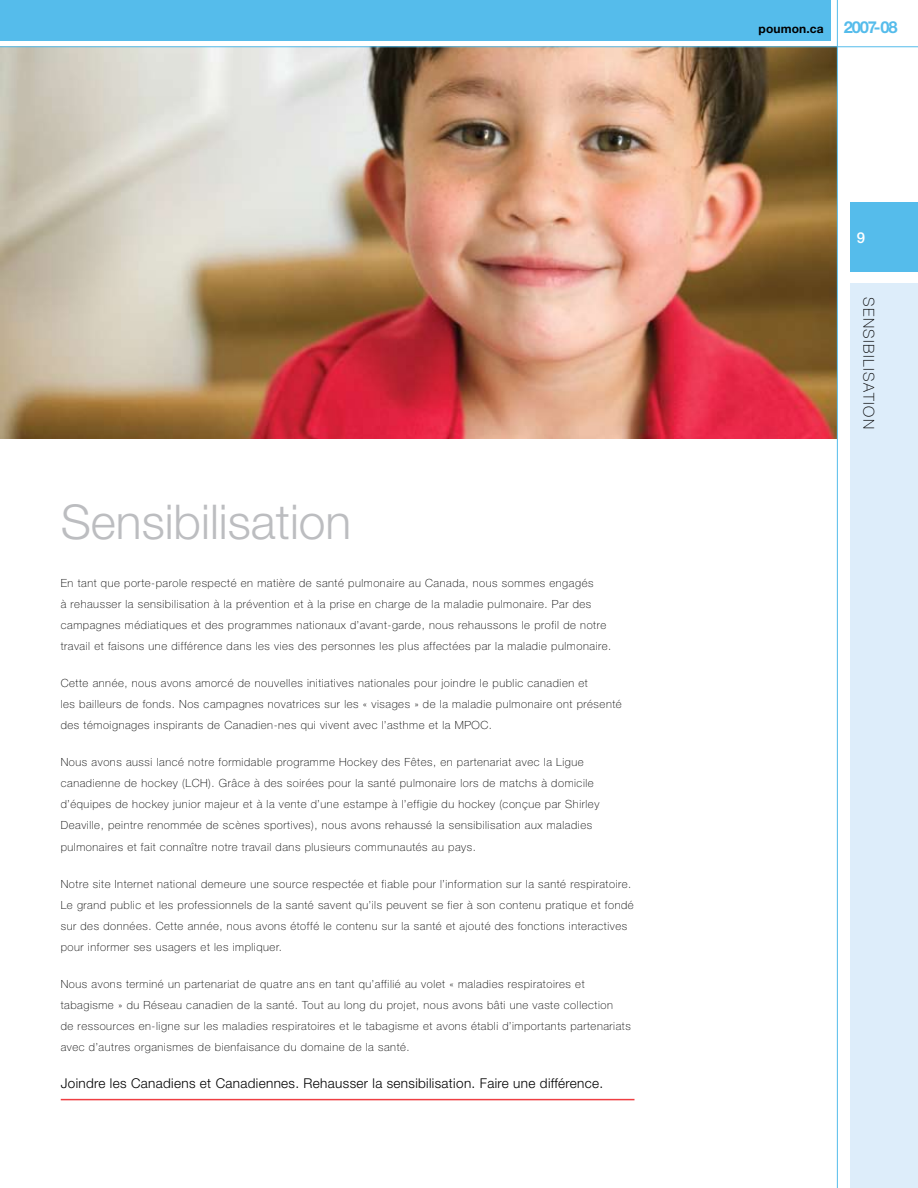
<style>
.page{position:relative;width:918px;height:1188px;background:#fff}
.page>*{position:absolute;margin:0;border:0;box-sizing:border-box;transform-origin:0 0}
.t1{font:300 48px "Helvetica Neue";color:#bcbdc0}
.t2{font:100 15px "Helvetica Neue";color:#000}
.t3{font:500 15px "Helvetica Neue";color:#fff}
.t4{font:300 13.5px "Helvetica Neue";letter-spacing:.025em;color:#000}
.t5{font:700 12px "Helvetica Neue";letter-spacing:.01em;color:#000}
.t6{font:100 11.25px/21px "Helvetica Neue";letter-spacing:.05em;color:#000}
.s1{font-size:16.5px;color:#55bceb}
</style>
<div class="page">
<hr style="left:61px;top:1099px;width:573px;height:1px;background:#ef3e42">
<img style="left:0;top:47px;width:837px;height:392px">
<div style="left:0;top:0;width:831px;height:40px;background:#55bceb"></div>
<div style="left:850px;top:202px;width:68px;height:70px;background:#55bceb"></div>
<hr style="left:837px;top:0;width:1px;height:1188px;background:#55bceb">
<hr style="left:0;top:46px;width:918px;height:1px;background:#55bceb">
<div style="left:850px;top:283px;width:68px;height:905px;background:#ddedfa"></div>
<h1 class="t1" style="left:61px;top:493px;width:292px">Sensibilisation</h1>
<p class="t6" style="left:61px;top:573px;width:552px">En tant que porte-parole respecté en matière de santé pulmonaire au Canada, nous sommes engagés<br>à rehausser la sensibilisation à la prévention et à la prise en charge de la maladie pulmonaire. Par des campagnes médiatiques et des programmes nationaux d’avant-garde, nous rehaussons le profil de notre travail et faisons une différence dans les vies des personnes les plus affectées par la maladie pulmonaire.</p>
<p class="t6" style="left:61px;top:673px;width:562px">Cette année, nous avons amorcé de nouvelles initiatives nationales pour joindre le public canadien et<br>les bailleurs de fonds. Nos campagnes novatrices sur les « visages » de la maladie pulmonaire ont présenté des témoignages inspirants de Canadien-nes qui vivent avec l’asthme et la MPOC.</p>
<p class="t6" style="left:61px;top:752px;width:540px">Nous avons aussi lancé notre formidable programme Hockey des Fêtes, en partenariat avec la Ligue canadienne de hockey (LCH). Grâce à des soirées pour la santé pulmonaire lors de matchs à domicile d’équipes de hockey junior majeur et à la vente d’une estampe à l’effigie du hockey (conçue par Shirley Deaville, peintre renommée de scènes sportives), nous avons rehaussé la sensibilisation aux maladies pulmonaires et fait connaître notre travail dans plusieurs communautés au pays.</p>
<p class="t6" style="left:61px;top:873px;width:575px">Notre site Internet national demeure une source respectée et fiable pour l’information sur la santé respiratoire.<br>Le grand public et les professionnels de la santé savent qu’ils peuvent se fier à son contenu pratique et fondé sur des données. Cette année, nous avons étoffé le contenu sur la santé et ajouté des fonctions interactives pour informer ses usagers et les impliquer.</p>
<p class="t6" style="left:61px;top:973px;width:572px">Nous avons terminé un partenariat de quatre ans en tant qu’affilié au volet « maladies respiratoires et tabagisme » du Réseau canadien de la santé. Tout au long du projet, nous avons bâti une vaste collection<br>de ressources en-ligne sur les maladies respiratoires et le tabagisme et avons établi d’importants partenariats avec d’autres organismes de bienfaisance du domaine de la santé.</p>
<p class="t4" style="left:61px;top:1075px;width:544px">Joindre les Canadiens et Canadiennes. Rehausser la sensibilisation. Faire une différence.</p>
<p class="t5" style="left:759px;top:21px;width:141px">poumon.ca <span class="s1">2007-08</span></p>
<h2 class="t3" style="left:857px;top:229px;width:10px">9</h2>
<h2 class="t2" style="left:878px;top:297px;width:132px;rotate:90deg">Sensibilisation</h2>
</div>
